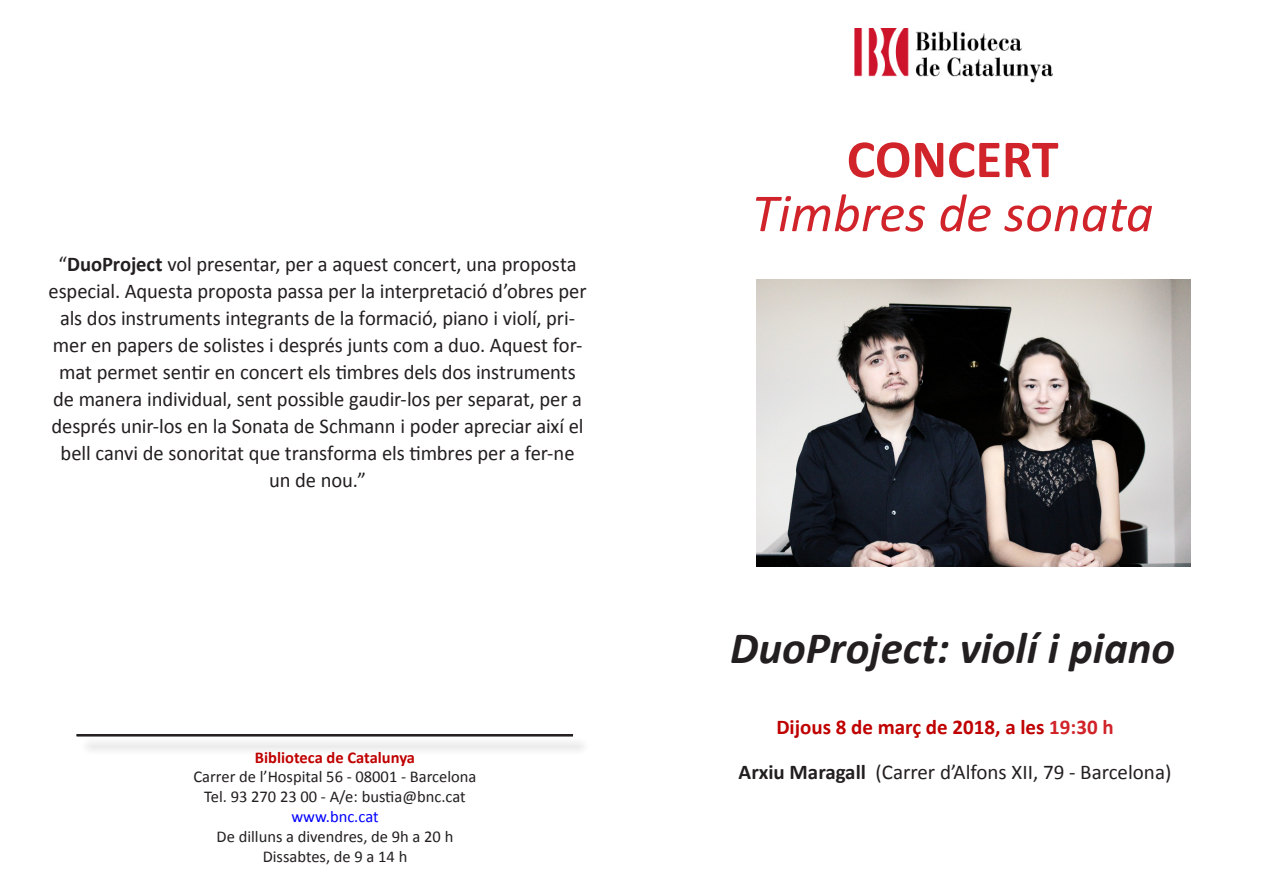
<style>
.page{position:relative;width:1263px;height:893px;background:#fff}
.page>*{position:absolute;margin:0;border:0;box-sizing:border-box;transform-origin:0 0}
.t1{font:italic 54px "Calibri";color:#d1232a}
.t2{font:700 54px "Calibri";color:#d1232a}
.t3{font:italic 700 45px "Calibri";color:#231f20}
.t4{font:21px/27px "Calibri";letter-spacing:-.005em;color:#231f20;text-align:center}
.t5{font:700 21px "Calibri";color:#c00000}
.t6{font:16.5px "Calibri";color:#231f20}
.t7{font:700 16.5px "Calibri";color:#c00000}
.t8{font:16.5px "Calibri";color:#00f}
.s1{font-weight:700}
.s2{color:#d1232a}
</style>
<div class="page">
<img style="left:854px;top:29px;width:199px;height:54px">
<img style="left:757px;top:279px;width:434px;height:288px">
<div style="left:79px;top:737px;width:511px;height:18px;background:#f4f4f4"></div>
<hr style="left:77px;top:736px;width:496px;height:1px;background:#231f20">
<hr style="left:77px;top:734px;width:496px;height:1px;background:#231f20">
<hr style="left:77px;top:735px;width:496px;height:1px;background:#231f20">
<p class="t4" style="left:49px;top:251px;width:539px">“<span class="s1">DuoProject</span> vol presentar, per a aquest concert, una proposta especial. Aquesta proposta passa per la interpretació d’obres per als dos instruments integrants de la formació, piano i violí, pri&shy;mer en papers de solistes i després junts com a duo. Aquest for&shy;mat permet sentir en concert els timbres dels dos instruments de manera individual, sent possible gaudir-los per separat, per a després unir-los en la Sonata de Schmann i poder apreciar així el bell canvi de sonoritat que transforma els timbres per a fer-ne un de nou.”</p>
<p class="t7" style="left:255px;top:746px;width:162px">Biblioteca de Catalunya</p>
<p class="t6" style="left:193px;top:766px;width:285px">Carrer de l’Hospital 56 - 08001 - Barcelona</p>
<p class="t6" style="left:204px;top:786px;width:263px">Tel. 93 270 23 00 - A/e: bustia@bnc.cat</p>
<p class="t8" style="left:291px;top:806px;width:89px">www.bnc.cat</p>
<p class="t6" style="left:217px;top:826px;width:238px">De dilluns a divendres, de 9h a 20 h</p>
<p class="t6" style="left:263px;top:846px;width:146px">Dissabtes, de 9 a 14 h</p>
<p class="t2" style="left:847px;top:125px;width:213px">CONCERT</p>
<p class="t1" style="left:752px;top:176px;width:403px">Timbres de sonata</p>
<p class="t3" style="left:730px;top:620px;width:447px">DuoProject: violí i piano</p>
<p class="t5" style="left:776px;top:714px;width:339px">Dijous 8 de març de 2018, a les <span class="s2">19:30 h</span></p>
<p class="t4" style="left:739px;top:759px;width:434px"><span class="s1">Arxiu Maragall</span> (Carrer d’Alfons XII, 79 - Barcelona)</p>
</div>
